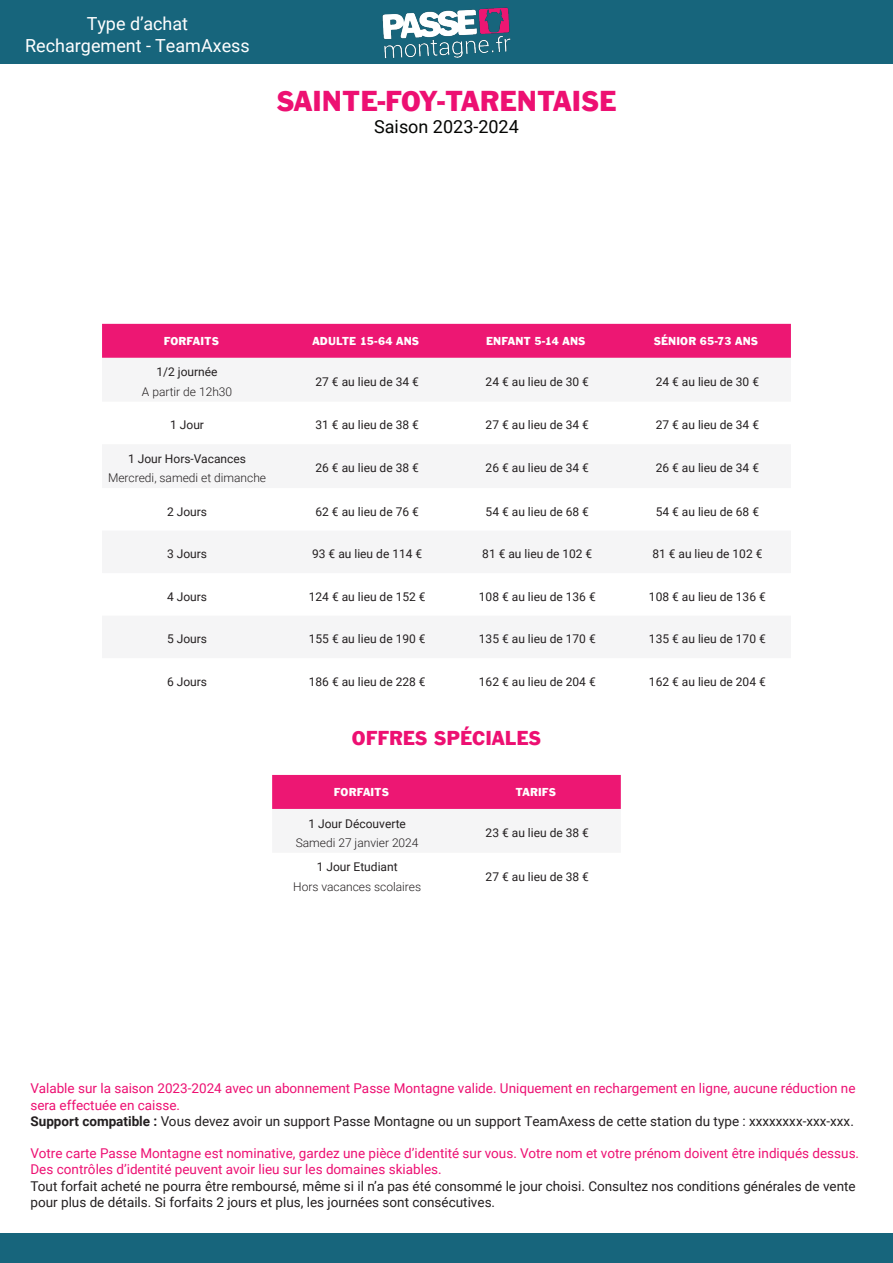
<style>
.page{position:relative;width:893px;height:1263px;background:#fff}
.page>*{position:absolute;margin:0;border:0;box-sizing:border-box;transform-origin:0 0}
.t1{font:30px "Franklin Gothic";color:#ed1072}
.t2{font:21px "Franklin Gothic";color:#ed1072}
.t3{font:18px "Roboto";color:#fff}
.t4{font:18px "Roboto";color:#040503}
.t5{font:13.5px/16.2px "Roboto";color:#ed1072}
.t6{font:13.5px/16.2px "Roboto";color:#231f20}
.Table_Number_1{font:12px "Roboto";color:#231f20}
.Description_Title{font:12px "Roboto";color:#231f20}
.Description_Title-2{font:300 12px "Roboto";color:#231f20}
.Table_Header{font:12px "Franklin Gothic";letter-spacing:.01em;color:#fff}
.s1{font-weight:700}
</style>
<div class="page">
<div style="left:0;top:0;width:893px;height:64px;background:#17657c"></div>
<img style="left:382px;top:7px;width:129px;height:52px">
<div style="left:0;top:1233px;width:893px;height:30px;background:#17657c"></div>
<div style="left:102px;top:324px;width:689px;height:34px;background:#ed1773"></div>
<div style="left:272px;top:775px;width:349px;height:34px;background:#ed1773"></div>
<p class="t3" style="left:87px;top:11px;width:103px">Type d’achat</p>
<p class="t3" style="left:25px;top:33px;width:226px">Rechargement - TeamAxess</p>
<p class="t1" style="left:277px;top:83px;width:341px">SAINTE-FOY-TARENTAISE</p>
<p class="t4" style="left:374px;top:114px;width:146px">Saison 2023-2024</p>
<p class="Table_Header" style="left:164px;top:334px;width:57px">FORFAITS</p>
<p class="Table_Header" style="left:312px;top:334px;width:108px">ADULTE 15-64 ANS</p>
<p class="Table_Header" style="left:486px;top:334px;width:101px">ENFANT 5-14 ANS</p>
<p class="Table_Header" style="left:654px;top:334px;width:106px">SÉNIOR 65-73 ANS</p>
<p class="Description_Title" style="left:157px;top:364px;width:63px">1/2 journée</p>
<p class="Description_Title-2" style="left:142px;top:383px;width:92px">A partir de 12h30</p>
<p class="Table_Number_1" style="left:316px;top:373px;width:105px">27 € au lieu de 34 €</p>
<p class="Table_Number_1" style="left:486px;top:373px;width:105px">24 € au lieu de 30 €</p>
<p class="Table_Number_1" style="left:656px;top:373px;width:105px">24 € au lieu de 30 €</p>
<p class="Description_Title" style="left:170px;top:417px;width:35px">1 Jour</p>
<p class="Table_Number_1" style="left:316px;top:417px;width:105px">31 € au lieu de 38 €</p>
<p class="Table_Number_1" style="left:486px;top:417px;width:105px">27 € au lieu de 34 €</p>
<p class="Table_Number_1" style="left:656px;top:417px;width:105px">27 € au lieu de 34 €</p>
<p class="Description_Title" style="left:128px;top:450px;width:119px">1 Jour Hors-Vacances</p>
<p class="Description_Title-2" style="left:108px;top:469px;width:160px">Mercredi, samedi et dimanche</p>
<p class="Table_Number_1" style="left:316px;top:460px;width:105px">26 € au lieu de 38 €</p>
<p class="Table_Number_1" style="left:486px;top:460px;width:105px">26 € au lieu de 34 €</p>
<p class="Table_Number_1" style="left:656px;top:460px;width:105px">26 € au lieu de 34 €</p>
<p class="Description_Title" style="left:167px;top:503px;width:42px">2 Jours</p>
<p class="Table_Number_1" style="left:316px;top:503px;width:105px">62 € au lieu de 76 €</p>
<p class="Table_Number_1" style="left:486px;top:503px;width:105px">54 € au lieu de 68 €</p>
<p class="Table_Number_1" style="left:656px;top:503px;width:105px">54 € au lieu de 68 €</p>
<p class="Description_Title" style="left:167px;top:545px;width:42px">3 Jours</p>
<p class="Table_Number_1" style="left:312px;top:545px;width:112px">93 € au lieu de 114 €</p>
<p class="Table_Number_1" style="left:482px;top:545px;width:112px">81 € au lieu de 102 €</p>
<p class="Table_Number_1" style="left:652px;top:545px;width:112px">81 € au lieu de 102 €</p>
<p class="Description_Title" style="left:167px;top:588px;width:42px">4 Jours</p>
<p class="Table_Number_1" style="left:309px;top:588px;width:118px">124 € au lieu de 152 €</p>
<p class="Table_Number_1" style="left:479px;top:588px;width:118px">108 € au lieu de 136 €</p>
<p class="Table_Number_1" style="left:649px;top:588px;width:118px">108 € au lieu de 136 €</p>
<p class="Description_Title" style="left:167px;top:630px;width:42px">5 Jours</p>
<p class="Table_Number_1" style="left:309px;top:630px;width:118px">155 € au lieu de 190 €</p>
<p class="Table_Number_1" style="left:479px;top:630px;width:118px">135 € au lieu de 170 €</p>
<p class="Table_Number_1" style="left:649px;top:630px;width:118px">135 € au lieu de 170 €</p>
<p class="Description_Title" style="left:167px;top:673px;width:42px">6 Jours</p>
<p class="Table_Number_1" style="left:309px;top:673px;width:118px">186 € au lieu de 228 €</p>
<p class="Table_Number_1" style="left:479px;top:673px;width:118px">162 € au lieu de 204 €</p>
<p class="Table_Number_1" style="left:649px;top:673px;width:118px">162 € au lieu de 204 €</p>
<p class="t2" style="left:352px;top:725px;width:191px">OFFRES SPÉCIALES</p>
<p class="Table_Header" style="left:334px;top:785px;width:57px">FORFAITS</p>
<p class="Table_Header" style="left:515px;top:785px;width:42px">TARIFS</p>
<p class="Description_Title" style="left:308px;top:815px;width:99px">1 Jour Découverte</p>
<p class="Description_Title-2" style="left:296px;top:834px;width:124px">Samedi 27 janvier 2024</p>
<p class="Table_Number_1" style="left:486px;top:824px;width:105px">23 € au lieu de 38 €</p>
<p class="Description_Title" style="left:317px;top:859px;width:82px">1 Jour Etudiant</p>
<p class="Description_Title-2" style="left:293px;top:878px;width:130px">Hors vacances scolaires</p>
<p class="Table_Number_1" style="left:486px;top:868px;width:105px">27 € au lieu de 38 €</p>
<p class="t5" style="left:30px;top:1080px;width:826px">Valable sur la saison 2023-2024 avec un abonnement Passe Montagne valide. Uniquement en rechargement en ligne, aucune réduction ne sera effectuée en caisse.</p>
<p class="t6" style="left:30px;top:1112px;width:825px"><span class="s1">Support compatible :</span> Vous devez avoir un support Passe Montagne ou un support TeamAxess de cette station du type : xxxxxxxx-xxx-xxx.</p>
<p class="t5" style="left:30px;top:1145px;width:830px">Votre carte Passe Montagne est nominative, gardez une pièce d’identité sur vous. Votre nom et votre prénom doivent être indiqués dessus.<br>Des contrôles d’identité peuvent avoir lieu sur les domaines skiables.</p>
<p class="t6" style="left:30px;top:1177px;width:827px">Tout forfait acheté ne pourra être remboursé, même si il n’a pas été consommé le jour choisi. Consultez nos conditions générales de vente pour plus de détails. Si forfaits 2 jours et plus, les journées sont consécutives.</p>
</div>
